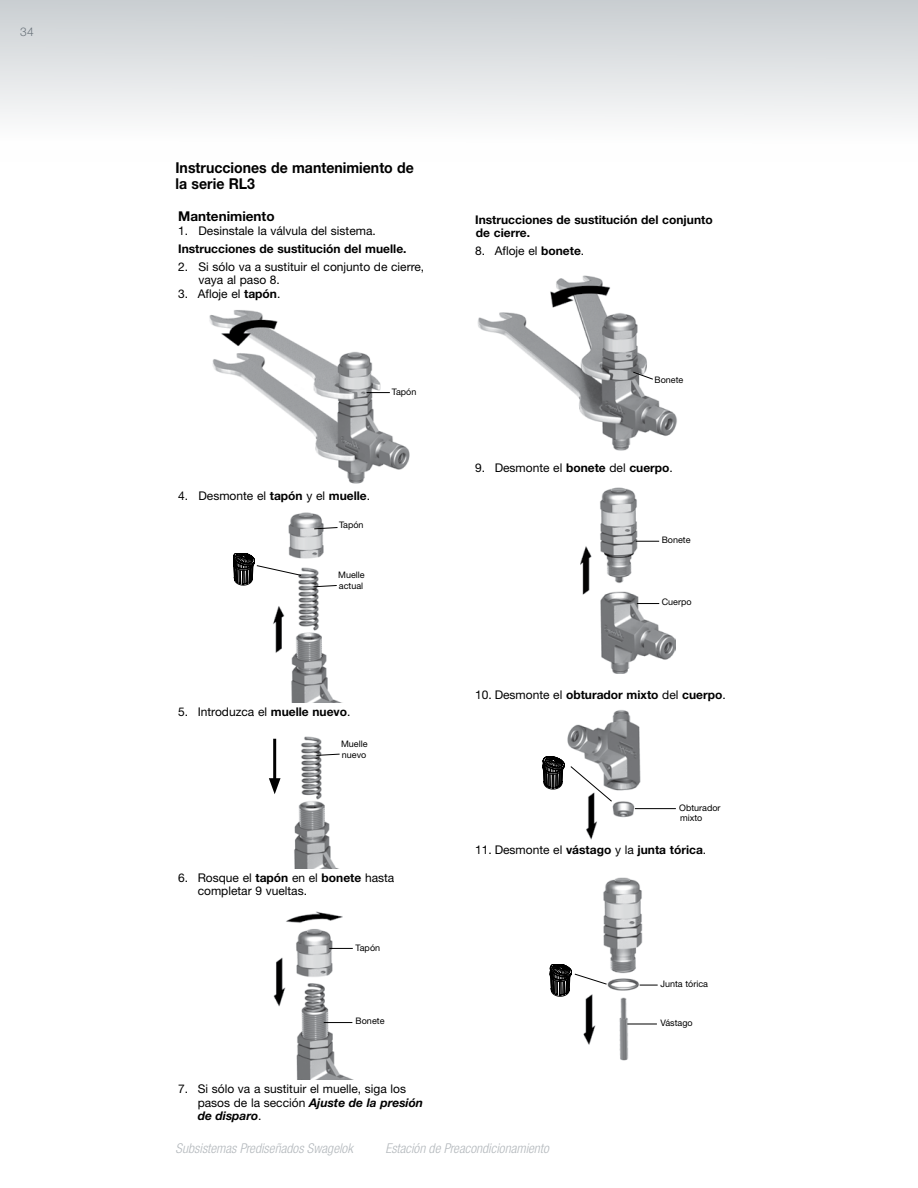
<style>
.page{position:relative;width:918px;height:1188px;background:#fff}
.page>*{position:absolute;margin:0;border:0;box-sizing:border-box;transform-origin:0 0}
.t1{font:700 15px/16.5px "Helvetica Neue LT Std";color:#000;scale:.94 1}
.t2{font:italic 300 condensed 13.5px "Helvetica Neue LT Std";color:#b4b9bd}
.t3{font:700 13.5px "Helvetica Neue LT Std";color:#000}
.t4{font:12px/13.5px "Helvetica Neue LT Std";color:#000}
.t5{font:700 12px/13.5px "Helvetica Neue LT Std";color:#000}
.t6{font:300 12px "Helvetica Neue LT Std";color:#6a737b}
.t7{font:9px/10.5px "Helvetica Neue LT Std";color:#000}
.s1{font-weight:700}
.s2{font-weight:700;font-style:italic}
.s3{font-weight:400}
</style>
<div class="page">
<img style="left:209px;top:310px;width:201px;height:174px">
<svg style="left:367px;top:392px;width:23px;height:1px"></svg>
<img style="left:288px;top:512px;width:36px;height:47px">
<svg style="left:314px;top:527px;width:24px;height:2px"></svg>
<img style="left:273px;top:567px;width:70px;height:136px">
<svg style="left:313px;top:585px;width:24px;height:2px"></svg>
<svg style="left:233px;top:553px;width:69px;height:32px"></svg>
<img style="left:294px;top:736px;width:46px;height:132px">
<svg style="left:316px;top:754px;width:24px;height:2px"></svg>
<hr style="left:273px;top:739px;width:3px;height:45px;background:#000">
<svg style="left:269px;top:778px;width:12px;height:16px"></svg>
<img style="left:273px;top:911px;width:81px;height:169px">
<svg style="left:329px;top:948px;width:24px;height:1px"></svg>
<svg style="left:324px;top:1022px;width:28px;height:1px"></svg>
<img style="left:477px;top:275px;width:200px;height:176px">
<svg style="left:632px;top:371px;width:22px;height:9px"></svg>
<img style="left:581px;top:487px;width:94px;height:186px">
<svg style="left:636px;top:541px;width:23px;height:1px"></svg>
<svg style="left:637px;top:603px;width:22px;height:1px"></svg>
<img style="left:567px;top:710px;width:79px;height:130px">
<hr style="left:635px;top:808px;width:41px;height:1px;background:#000">
<svg style="left:570px;top:766px;width:43px;height:36px"></svg>
<svg style="left:543px;top:756px;width:21px;height:33px"></svg>
<img style="left:583px;top:877px;width:68px;height:184px">
<svg style="left:640px;top:985px;width:18px;height:1px"></svg>
<svg style="left:550px;top:965px;width:57px;height:31px"></svg>
<hr style="left:627px;top:1024px;width:30px;height:1px;background:#000">
<div style="left:0;top:0;width:918px;height:162px;background:linear-gradient(to bottom,#c9ced1,#fff)"></div>
<p class="t6" style="left:20px;top:24px;width:15px">34</p>
<p class="t1" style="left:176px;top:159px;width:255px">Instrucciones de mantenimiento de la serie RL3</p>
<p class="t3" style="left:178px;top:208px;width:98px">Mantenimiento</p>
<p class="t4" style="left:178px;top:224px;width:197px">1. Desinstale la válvula del sistema.</p>
<p class="t5" style="left:178px;top:242px;width:228px">Instrucciones de sustitución del muelle.</p>
<p class="t4" style="left:198px;top:260px;width:227px;text-indent:-20px">2. Si sólo va a sustituir el conjunto de cierre, vaya al paso 8.</p>
<p class="t4" style="left:178px;top:287px;width:102px">3. Afloje el <span class="s1">tapón</span>.</p>
<p class="t7" style="left:392px;top:387px;width:26px">Tapón</p>
<p class="t4" style="left:178px;top:489px;width:191px">4. Desmonte el <span class="s1">tapón</span> y el <span class="s1">muelle</span>.</p>
<p class="t7" style="left:339px;top:519px;width:26px">Tapón</p>
<p class="t7" style="left:338px;top:570px;width:28px">Muelle actual</p>
<p class="t4" style="left:178px;top:705px;width:172px">5. Introduzca el <span class="s1">muelle nuevo</span>.</p>
<p class="t7" style="left:341px;top:738px;width:28px">Muelle nuevo</p>
<p class="t4" style="left:198px;top:870px;width:198px;text-indent:-20px">6. Rosque el <span class="s1">tapón</span> en el <span class="s1">bonete</span> hasta completar 9 vueltas.</p>
<p class="t7" style="left:356px;top:942px;width:26px">Tapón</p>
<p class="t7" style="left:356px;top:1015px;width:30px">Bonete</p>
<p class="t4" style="left:198px;top:1082px;width:227px;text-indent:-20px">7. Si sólo va a sustituir el muelle, siga los pasos de la sección <span class="s2">Ajuste de la presión de disparo</span>.</p>
<p class="t5" style="left:475px;top:213px;width:239px">Instrucciones de sustitución del conjunto de cierre.</p>
<p class="t4" style="left:475px;top:244px;width:109px">8. Afloje el <span class="s1">bonete</span>.</p>
<p class="t7" style="left:655px;top:375px;width:30px">Bonete</p>
<p class="t4" style="left:475px;top:461px;width:197px">9. Desmonte el <span class="s1">bonete</span> del <span class="s1">cuerpo</span>.</p>
<p class="t7" style="left:662px;top:534px;width:30px">Bonete</p>
<p class="t7" style="left:662px;top:596px;width:31px">Cuerpo</p>
<p class="t5" style="left:475px;top:688px;width:250px"><span class="s3">10. Desmonte el</span> obturador mixto <span class="s3">del</span> cuerpo<span class="s3">.</span></p>
<p class="t7" style="left:679px;top:802px;width:43px">Obturador mixto</p>
<p class="t5" style="left:475px;top:843px;width:231px"><span class="s3">11. Desmonte el</span> vástago <span class="s3">y la</span> junta tórica<span class="s3">.</span></p>
<p class="t7" style="left:660px;top:979px;width:49px">Junta tórica</p>
<p class="t7" style="left:660px;top:1018px;width:34px">Vástago</p>
<p class="t2" style="left:176px;top:1140px;width:179px">Subsistemas Prediseñados Swagelok</p>
<p class="t2" style="left:385px;top:1140px;width:165px">Estación de Preacondicionamiento</p>
</div>
